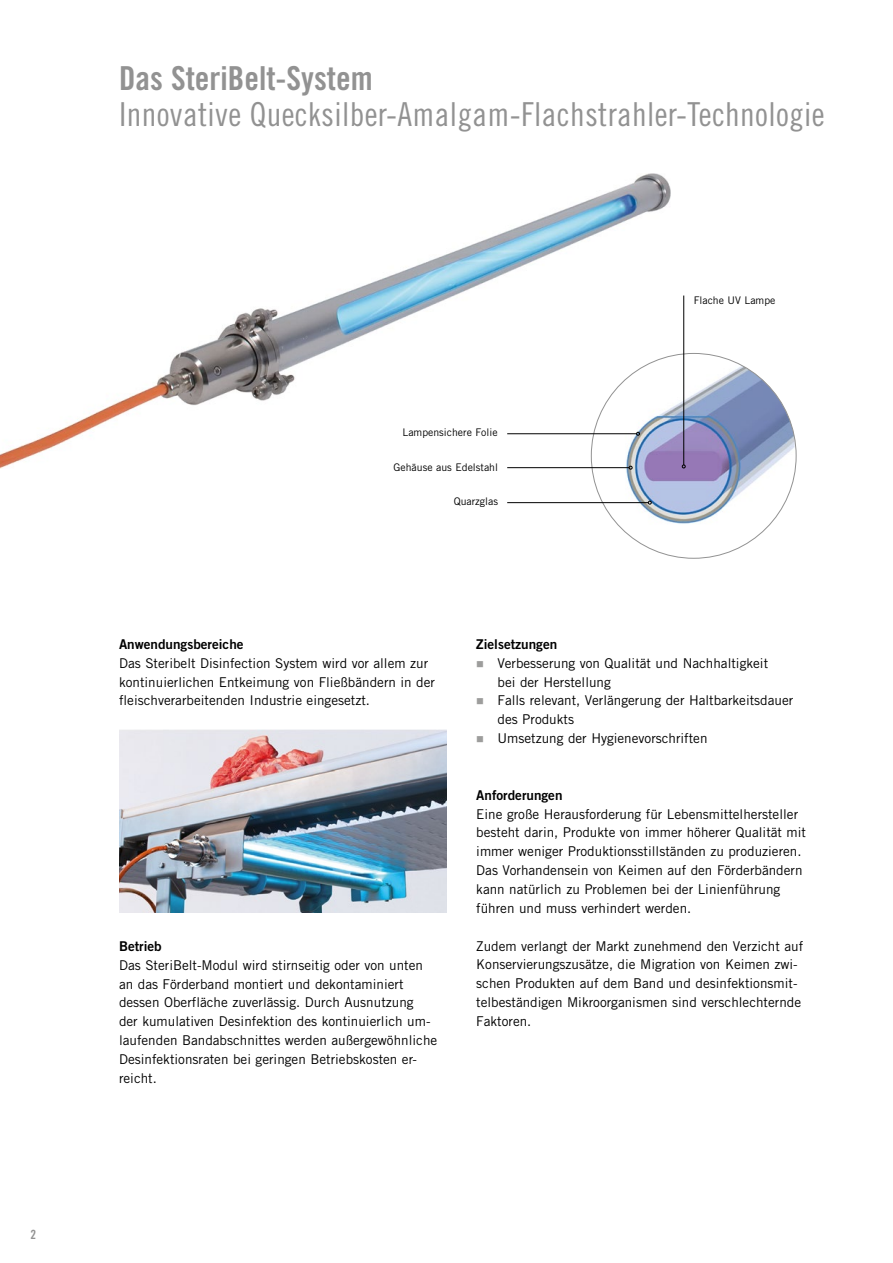
<style>
.page{position:relative;width:893px;height:1263px;background:#fff}
.page>*{position:absolute;margin:0;border:0;box-sizing:border-box;transform-origin:0 0}
.t1{font:33px "Trade Gothic LT Cond Eighteen";letter-spacing:.01em;color:#929292}
.t2{font:33px "Trade Gothic LT Bold Cond Twenty";color:#929292}
.t3{font:13.5px/18.9px "Trade Gothic LT";color:#000}
.t4{font:13.5px "Trade Gothic LT Bold Two";color:#000}
.t5{font:12.75px "Trade Gothic LT Bold Cond Twenty";color:#929292}
.t6{font:10.5px "Trade Gothic LT";color:#000}
.s1{color:#9d9d9c}
</style>
<div class="page">
<img style="left:0;top:174px;width:670px;height:294px">
<div style="left:591px;top:353px;width:205px;height:205px;background:#fff;border-radius:50%"></div>
<img style="left:603px;top:353px;width:192px;height:177px">
<hr style="left:683px;top:296px;width:1px;height:169px;background:#000">
<svg style="left:682px;top:465px;width:4px;height:3px"></svg>
<hr style="left:507px;top:502px;width:141px;height:1px;background:#000">
<svg style="left:648px;top:501px;width:4px;height:3px"></svg>
<img style="left:119px;top:729px;width:327px;height:183px">
<hr style="left:507px;top:467px;width:122px;height:1px;background:#000">
<hr style="left:507px;top:433px;width:129px;height:1px;background:#000">
<svg style="left:636px;top:432px;width:4px;height:4px"></svg>
<p class="t5" style="left:30px;top:1226px;width:7px">2</p>
<h1 class="t2" style="left:119px;top:58px;width:255px">Das SteriBelt-System</h1>
<h1 class="t1" style="left:119px;top:95px;width:707px">Innovative Quecksilber-Amalgam-Flachstrahler-Technologie</h1>
<p class="t6" style="left:402px;top:426px;width:97px">Lampensichere Folie</p>
<p class="t6" style="left:394px;top:461px;width:106px">Gehäuse aus Edelstahl</p>
<p class="t6" style="left:454px;top:495px;width:46px">Quarzglas</p>
<p class="t6" style="left:694px;top:294px;width:83px">Flache UV Lampe</p>
<p class="t4" style="left:119px;top:636px;width:126px">Anwendungsbereiche</p>
<p class="t3" style="left:119px;top:653px;width:317px">Das Steribelt Disinfection System wird vor allem zur kontinuierlichen Entkeimung von Fließbändern in der fleischverarbeitenden Industrie eingesetzt.</p>
<p class="t4" style="left:119px;top:937px;width:44px">Betrieb</p>
<p class="t3" style="left:119px;top:955px;width:320px">Das SteriBelt-Modul wird stirnseitig oder von unten an das Förderband montiert und dekontaminiert dessen Oberfläche zuverlässig. Durch Ausnutzung<br>der kumulativen Desinfektion des kontinuierlich um&shy;laufenden Bandabschnittes werden außergewöhnliche Desinfektionsraten bei geringen Betriebskosten er&shy;reicht.</p>
<p class="t4" style="left:476px;top:636px;width:83px">Zielsetzungen</p>
<p class="t3" style="left:497px;top:653px;width:272px;text-indent:-21px"><span class="s1">■</span> Verbesserung von Qualität und Nachhaltigkeit bei der Herstellung</p>
<p class="t3" style="left:497px;top:691px;width:297px;text-indent:-21px"><span class="s1">■</span> Falls relevant, Verlängerung der Haltbarkeitsdauer des Produkts</p>
<p class="t3" style="left:476px;top:729px;width:233px"><span class="s1">■</span> Umsetzung der Hygienevorschriften</p>
<p class="t4" style="left:476px;top:786px;width:88px">Anforderungen</p>
<p class="t3" style="left:476px;top:804px;width:331px">Eine große Herausforderung für Lebensmittelhersteller besteht darin, Produkte von immer höherer Qualität mit immer weniger Produktionsstillständen zu produzieren.<br>Das Vorhandensein von Keimen auf den Förderbändern kann natürlich zu Problemen bei der Linienführung führen und muss verhindert werden.</p>
<p class="t3" style="left:476px;top:936px;width:328px">Zudem verlangt der Markt zunehmend den Verzicht auf Konservierungszusätze, die Migration von Keimen zwi&shy;schen Produkten auf dem Band und desinfektionsmit&shy;telbeständigen Mikroorganismen sind verschlechternde Faktoren.</p>
</div>
